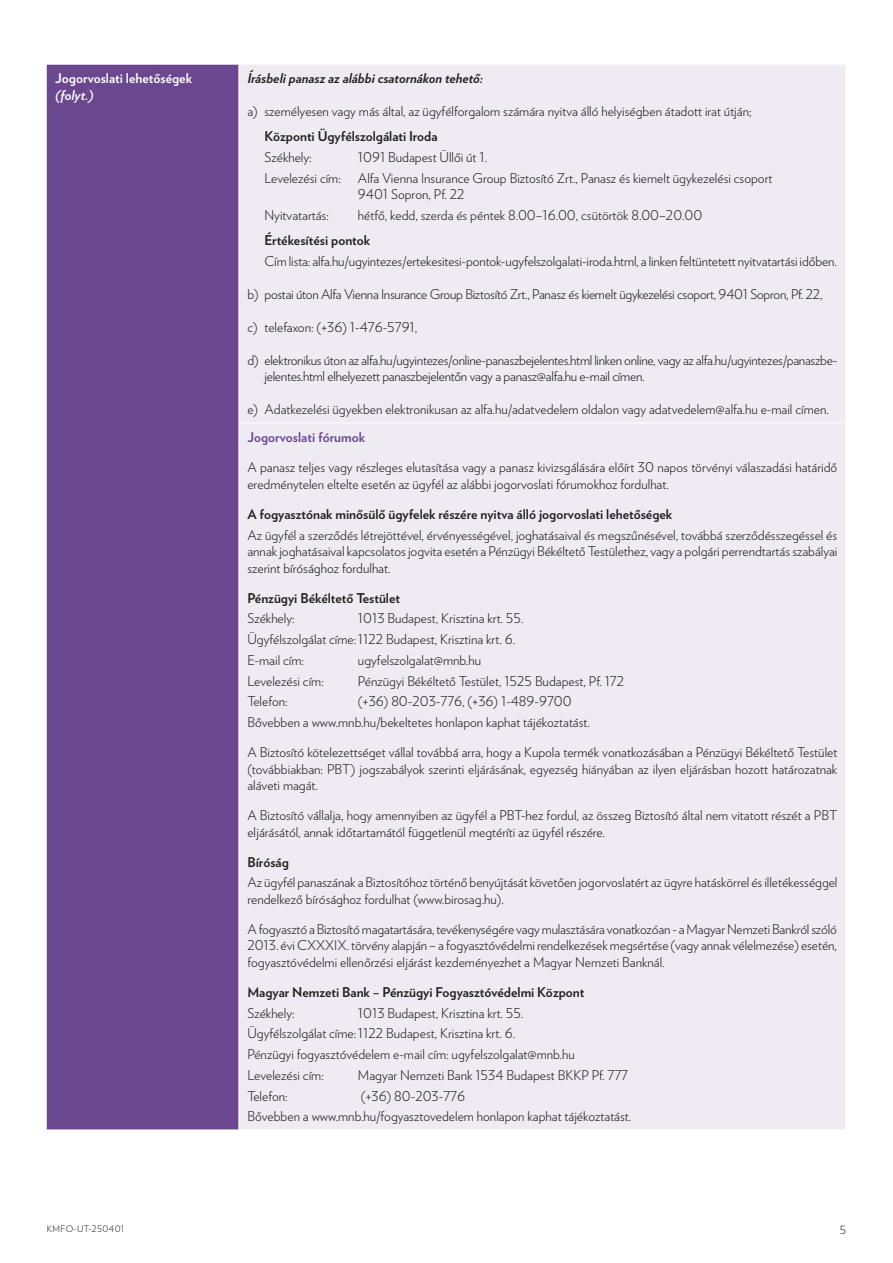
<style>
.page{position:relative;width:893px;height:1263px;background:#fff}
.page>*{position:absolute;margin:0;border:0;box-sizing:border-box;transform-origin:0 0}
.t1{font:300 13.5px/16.5px "Verlag";color:#231f20}
.t2{font:300 13.5px/16.5px "Verlag";letter-spacing:-.02em;color:#231f20}
.t3{font:700 13.5px "Verlag";color:#231f20}
.t4{font:italic 700 13.5px "Verlag";color:#231f20}
.t5{font:700 13.5px "Verlag";color:#fff}
.t6{font:700 13.5px "Verlag";color:#6a478f}
.t7{font:italic 700 13.5px "Verlag";color:#fff}
.t8{font:300 11.25px "Verlag";color:#231f20}
.t9{font:300 9px "Verlag";letter-spacing:.04em;color:#231f20}
</style>
<div class="page">
<div style="left:47px;top:65px;width:192px;height:1064px;background:#6a478f"></div>
<div style="left:240px;top:65px;width:605px;height:1064px;background:#eeebf3"></div>
<hr style="left:239px;top:423px;width:607px;height:1px;background:#fff">
<p class="t5" style="left:55px;top:68px;width:138px">Jogorvoslati lehetőségek</p>
<p class="t7" style="left:55px;top:84px;width:40px">(folyt.)</p>
<p class="t4" style="left:247px;top:68px;width:237px">Írásbeli panasz az alábbi csatornákon tehető:</p>
<p class="t1" style="left:247px;top:103px;width:506px">a) személyesen vagy más által, az ügyfélforgalom számára nyitva álló helyiségben átadott irat útján;</p>
<p class="t3" style="left:264px;top:126px;width:175px">Központi Ügyfélszolgálati Iroda</p>
<p class="t1" style="left:264px;top:148px;width:49px">Székhely:</p>
<p class="t1" style="left:358px;top:148px;width:131px">1091 Budapest Üllői út 1.</p>
<p class="t1" style="left:264px;top:169px;width:78px">Levelezési cím:</p>
<p class="t1" style="left:358px;top:169px;width:416px">Alfa Vienna Insurance Group Biztosító Zrt., Panasz és kiemelt ügykezelési csoport<br>9401 Sopron, Pf. 22</p>
<p class="t1" style="left:264px;top:206px;width:66px">Nyitvatartás:</p>
<p class="t1" style="left:358px;top:206px;width:346px">hétfő, kedd, szerda és péntek 8.00–16.00, csütörtök 8.00–20.00</p>
<p class="t3" style="left:264px;top:230px;width:107px">Értékesítési pontok</p>
<p class="t1" style="left:264px;top:252px;width:574px">Cím lista: alfa.hu/ugyintezes/ertekesitesi-pontok-ugyfelszolgalati-iroda.html, a linken feltüntetett nyitvatartási időben.</p>
<p class="t2" style="left:247px;top:285px;width:577px">b) postai úton Alfa Vienna Insurance Group Biztosító Zrt., Panasz és kiemelt ügykezelési csoport, 9401 Sopron, Pf. 22,</p>
<p class="t1" style="left:247px;top:318px;width:171px">c) telefaxon: (+36) 1-476-5791,</p>
<p class="t2" style="left:264px;top:351px;width:574px;text-indent:-17px">d) elektronikus úton az alfa.hu/ugyintezes/online-panaszbejelentes.html linken online, vagy az alfa.hu/ugyintezes/panaszbe&shy;jelentes.html elhelyezett panaszbejelentőn vagy a panasz@alfa.hu e-mail címen.</p>
<p class="t1" style="left:247px;top:401px;width:583px">e) Adatkezelési ügyekben elektronikusan az alfa.hu/adatvedelem oldalon vagy adatvedelem@alfa.hu e-mail címen.</p>
<p class="t6" style="left:247px;top:427px;width:119px">Jogorvoslati fórumok</p>
<p class="t1" style="left:247px;top:458px;width:591px">A panasz teljes vagy részleges elutasítása vagy a panasz kivizsgálására előírt 30 napos törvényi válaszadási határidő eredménytelen eltelte esetén az ügyfél az alábbi jogorvoslati fórumokhoz fordulhat.</p>
<p class="t3" style="left:247px;top:503px;width:426px">A fogyasztónak minősülő ügyfelek részére nyitva álló jogorvoslati lehetőségek</p>
<p class="t1" style="left:247px;top:526px;width:591px;text-align:justify">Az ügyfél a szerződés létrejöttével, érvényességével, joghatásaival és megszűnésével, továbbá szerződésszegéssel és annak joghatásaival kapcsolatos jogvita esetén a Pénzügyi Békéltető Testülethez, vagy a polgári perrendtartás szabályai szerint bírósághoz fordulhat.</p>
<p class="t3" style="left:247px;top:587px;width:154px">Pénzügyi Békéltető Testület</p>
<p class="t1" style="left:247px;top:609px;width:49px">Székhely:</p>
<p class="t1" style="left:247px;top:607px;width:278px;line-height:20.7px;text-indent:111px">1013 Budapest, Krisztina krt. 55.<br>Ügyfélszolgálat címe:1122 Budapest, Krisztina krt. 6.<br>E-mail cím:</p>
<p class="t1" style="left:358px;top:651px;width:125px">ugyfelszolgalat@mnb.hu</p>
<p class="t1" style="left:247px;top:672px;width:78px">Levelezési cím:</p>
<p class="t1" style="left:358px;top:672px;width:268px">Pénzügyi Békéltető Testület, 1525 Budapest, Pf. 172</p>
<p class="t1" style="left:247px;top:692px;width:42px">Telefon:</p>
<p class="t1" style="left:247px;top:690px;width:344px;line-height:20.7px;text-indent:111px">(+36) 80-203-776, (+36) 1-489-9700<br>Bővebben a www.mnb.hu/bekeltetes honlapon kaphat tájékoztatást.</p>
<p class="t1" style="left:247px;top:743px;width:591px;text-align:justify">A Biztosító kötelezettséget vállal továbbá arra, hogy a Kupola termék vonatkozásában a Pénzügyi Békéltető Testület (továbbiakban: PBT) jogszabályok szerinti eljárásának, egyezség hiányában az ilyen eljárásban hozott határozatnak aláveti magát.</p>
<p class="t1" style="left:247px;top:806px;width:591px">A Biztosító vállalja, hogy amennyiben az ügyfél a PBT-hez fordul, az összeg Biztosító által nem vitatott részét a PBT eljárásától, annak időtartamától függetlenül megtéríti az ügyfél részére.</p>
<p class="t3" style="left:247px;top:851px;width:43px">Bíróság</p>
<p class="t1" style="left:247px;top:873px;width:592px">Az ügyfél panaszának a Biztosítóhoz történő benyújtását követően jogorvoslatért az ügyre hatáskörrel és illetékességgel rendelkező bírósághoz fordulhat (www.birosag.hu).</p>
<p class="t1" style="left:247px;top:920px;width:591px;text-align:justify">A fogyasztó a Biztosító magatartására, tevékenységére vagy mulasztására vonatkozóan - a Magyar Nemzeti Bankról szóló 2013. évi CXXXIX. törvény alapján – a fogyasztóvédelmi rendelkezések megsértése (vagy annak vélelmezése) esetén, fogyasztóvédelmi ellenőrzési eljárást kezdeményezhet a Magyar Nemzeti Banknál.</p>
<p class="t3" style="left:247px;top:981px;width:338px">Magyar Nemzeti Bank – Pénzügyi Fogyasztóvédelmi Központ</p>
<p class="t1" style="left:247px;top:1004px;width:49px">Székhely:</p>
<p class="t1" style="left:247px;top:1001px;width:329px;line-height:20.7px;text-indent:111px">1013 Budapest, Krisztina krt. 55.<br>Ügyfélszolgálat címe:1122 Budapest, Krisztina krt. 6.<br>Pénzügyi fogyasztóvédelem e-mail cím: ugyfelszolgalat@mnb.hu Levelezési cím:</p>
<p class="t1" style="left:358px;top:1066px;width:272px">Magyar Nemzeti Bank 1534 Budapest BKKP Pf. 777</p>
<p class="t1" style="left:247px;top:1084px;width:385px;line-height:20.7px;text-indent:113px">(+36) 80-203-776<br>Bővebben a www.mnb.hu/fogyasztovedelem honlapon kaphat tájékoztatást.</p>
<p class="t1" style="left:247px;top:1087px;width:42px">Telefon:</p>
<p class="t9" style="left:47px;top:1222px;width:79px">KMFO-UT-250401</p>
<p class="t8" style="left:840px;top:1221px;width:8px">5</p>
</div>
